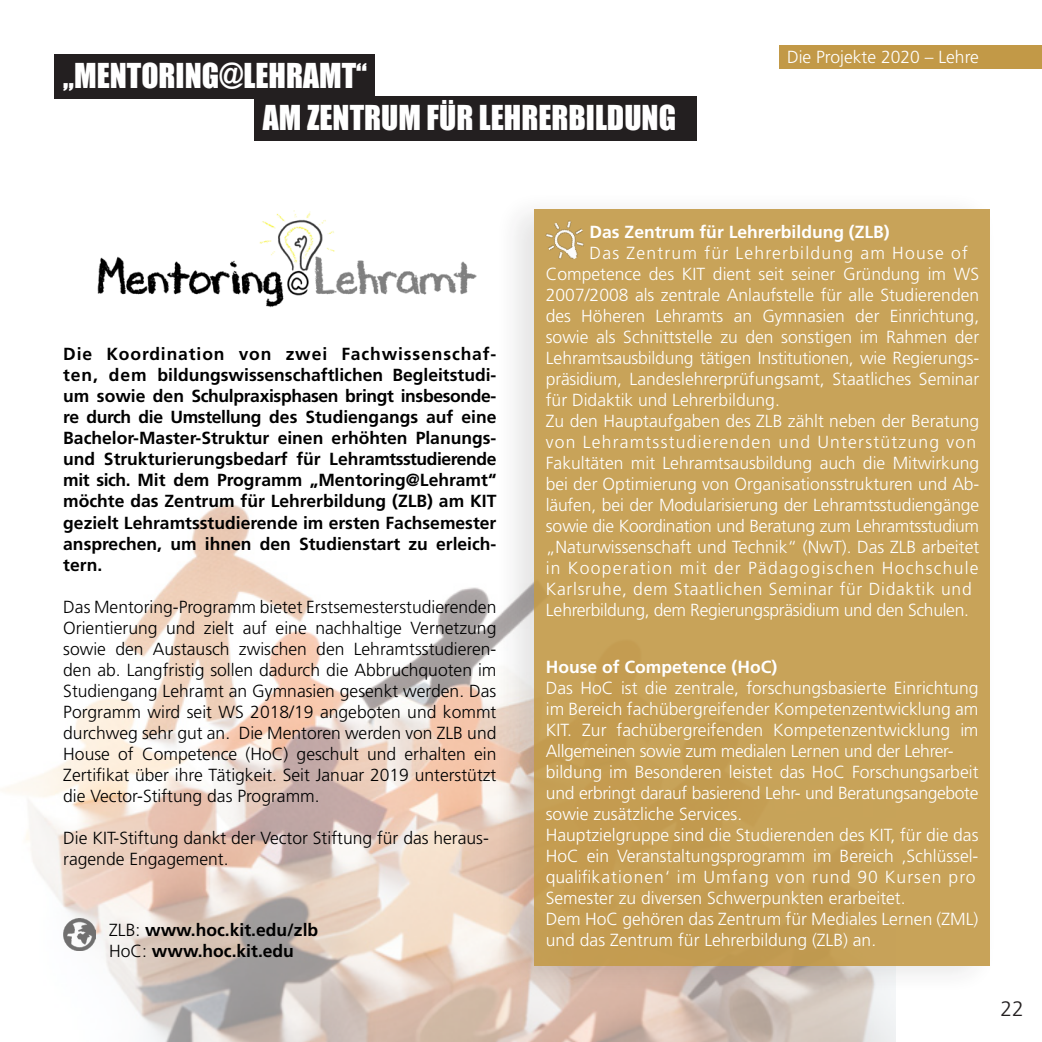
<style>
.page{position:relative;width:1042px;height:1042px;background:#fff}
.page>*{position:absolute;margin:0;border:0;box-sizing:border-box;transform-origin:0 0}
.t1{font:31.5px "Impact";color:#fff}
.t2{font:300 21px "Frutiger LT Std";color:#231f20}
.t3{font:300 17.5px/21px "Frutiger LT Std";color:#fff;text-align:justify}
.t4{font:300 17.5px/21px "Frutiger LT Std";color:#000}
.t5{font:700 17.5px/21px "Frutiger LT Std";color:#000;text-align:justify}
.t6{font:300 17.5px/21px "Frutiger LT Std";letter-spacing:.05em;color:#fff}
.t7{font:700 17.5px "Frutiger LT Std";color:#fff}
.t8{font:300 17.5px "Frutiger LT Std";letter-spacing:-.02em;color:#fff}
.t9{font:300 17.5px "Frutiger LT Std";letter-spacing:.04em;color:#fff}
.t10{font:300 17.5px "Frutiger LT Std";letter-spacing:.07em;color:#fff}
.s1{font-weight:300}
</style>
<div class="page">
<div style="left:779px;top:45px;width:263px;height:23px;background:#c29947"></div>
<img style="left:2px;top:504px;width:894px;height:538px">
<div style="left:490px;top:187px;width:511px;height:812px;background:#231f20;opacity:.14"></div>
<div style="left:535px;top:209px;width:455px;height:756px;background:#c8a359"></div>
<div style="left:254px;top:96px;width:443px;height:45px;background:#231f20"></div>
<div style="left:55px;top:55px;width:320px;height:44px;background:#231f20"></div>
<img style="left:97px;top:210px;width:380px;height:98px">
<img style="left:545px;top:220px;width:39px;height:40px">
<img style="left:63px;top:918px;width:32px;height:32px">
<p class="t1" style="left:63px;top:51px;width:305px">„MENTORING@LEHRAMT“</p>
<p class="t1" style="left:263px;top:93px;width:415px">AM ZENTRUM FÜR LEHRERBILDUNG</p>
<p class="t3" style="left:787px;top:47px;width:193px">Die Projekte 2020 – Lehre</p>
<p class="t5" style="left:63px;top:344px;width:435px">Die Koordination von zwei Fachwissenschaf&shy;ten, dem bildungswissenschaftlichen Begleitstudi&shy;um sowie den Schulpraxisphasen bringt insbesonde&shy;re durch die Umstellung des Studiengangs auf eine Bachelor-Master-Struktur einen erhöhten Planungs&shy;und Strukturierungsbedarf für Lehramtsstudierende mit sich. Mit dem Programm „Mentoring@Lehramt“ möchte das Zentrum für Lehrerbildung (ZLB) am KIT gezielt Lehramtsstudierende im ersten Fachsemester ansprechen, um ihnen den Studienstart zu erleich&shy;tern.</p>
<p class="t4" style="left:63px;top:596px;width:435px">Das Mentoring-Programm bietet Erstsemesterstudierenden<br>Orientierung und zielt auf eine nachhaltige Vernetzung</p>
<p class="t4" style="left:63px;top:638px;width:435px;text-align:justify">sowie den Austausch zwischen den Lehramtsstudieren&shy;den ab. Langfristig sollen dadurch die Abbruchquoten im Studiengang Lehramt an Gymnasien gesenkt werden. Das Porgramm wird seit WS 2018/19 angeboten und kommt durchweg sehr gut an. Die Mentoren werden von ZLB und House of Competence (HoC) geschult und erhalten ein Zertifikat über ihre Tätigkeit. Seit Januar 2019 unterstützt die Vector-Stiftung das Programm.</p>
<p class="t4" style="left:63px;top:827px;width:427px">Die KIT-Stiftung dankt der Vector Stiftung für das heraus-</p>
<p class="t4" style="left:63px;top:848px;width:167px">ragende Engagement.</p>
<p class="t5" style="left:109px;top:920px;width:211px"><span class="s1">ZLB:</span> www.hoc.kit.edu/zlb</p>
<p class="t5" style="left:109px;top:941px;width:186px"><span class="s1">HoC:</span> www.hoc.kit.edu</p>
<p class="t7" style="left:589px;top:221px;width:302px">Das Zentrum für Lehrerbildung (ZLB)</p>
<p class="t10" style="left:589px;top:243px;width:380px">Das Zentrum für Lehrerbildung am House of</p>
<p class="t3" style="left:546px;top:263px;width:435px">Competence des KIT dient seit seiner Gründung im WS 2007/2008 als zentrale Anlaufstelle für alle Studierenden des Höheren Lehramts an Gymnasien der Einrichtung, sowie als Schnittstelle zu den sonstigen im Rahmen der Lehramtsausbildung tätigen Institutionen, wie Regierungs&shy;präsidium, Landeslehrerprüfungsamt, Staatliches Seminar für Didaktik und Lehrerbildung.</p>
<p class="t6" style="left:546px;top:410px;width:435px">Zu den Hauptaufgaben des ZLB zählt neben der Beratung von Lehramtsstudierenden und Unterstützung von</p>
<p class="t3" style="left:546px;top:452px;width:435px">Fakultäten mit Lehramtsausbildung auch die Mitwirkung bei der Optimierung von Organisationsstrukturen und Ab&shy;läufen, bei der Modularisierung der Lehramtsstudiengänge sowie die Koordination und Beratung zum Lehramtsstudium „Naturwissenschaft und Technik“ (NwT). Das ZLB arbeitet in Kooperation mit der Pädagogischen Hochschule</p>
<p class="t9" style="left:546px;top:579px;width:427px">Karlsruhe, dem Staatlichen Seminar für Didaktik und</p>
<p class="t8" style="left:546px;top:600px;width:425px">Lehrerbildung, dem Regierungspräsidium und den Schulen.</p>
<p class="t7" style="left:546px;top:657px;width:233px">House of Competence (HoC)</p>
<p class="t3" style="left:546px;top:678px;width:434px">Das HoC ist die zentrale, forschungsbasierte Einrichtung im Bereich fachübergreifender Kompetenzentwicklung am KIT. Zur fachübergreifenden Kompetenzentwicklung im Allgemeinen sowie zum medialen Lernen und der Lehrer-</p>
<p class="t3" style="left:546px;top:762px;width:434px">bildung im Besonderen leistet das HoC Forschungsarbeit und erbringt darauf basierend Lehr- und Beratungsangebote sowie zusätzliche Services.</p>
<p class="t3" style="left:546px;top:825px;width:434px">Hauptzielgruppe sind die Studierenden des KIT, für die das HoC ein Veranstaltungsprogramm im Bereich ‚Schlüssel&shy;qualifikationen‘ im Umfang von rund 90 Kursen pro</p>
<p class="t3" style="left:546px;top:888px;width:361px">Semester zu diversen Schwerpunkten erarbeitet.</p>
<p class="t3" style="left:546px;top:909px;width:434px">Dem HoC gehören das Zentrum für Mediales Lernen (ZML) und das Zentrum für Lehrerbildung (ZLB) an.</p>
<p class="t2" style="left:1000px;top:997px;width:25px">22</p>
</div>
